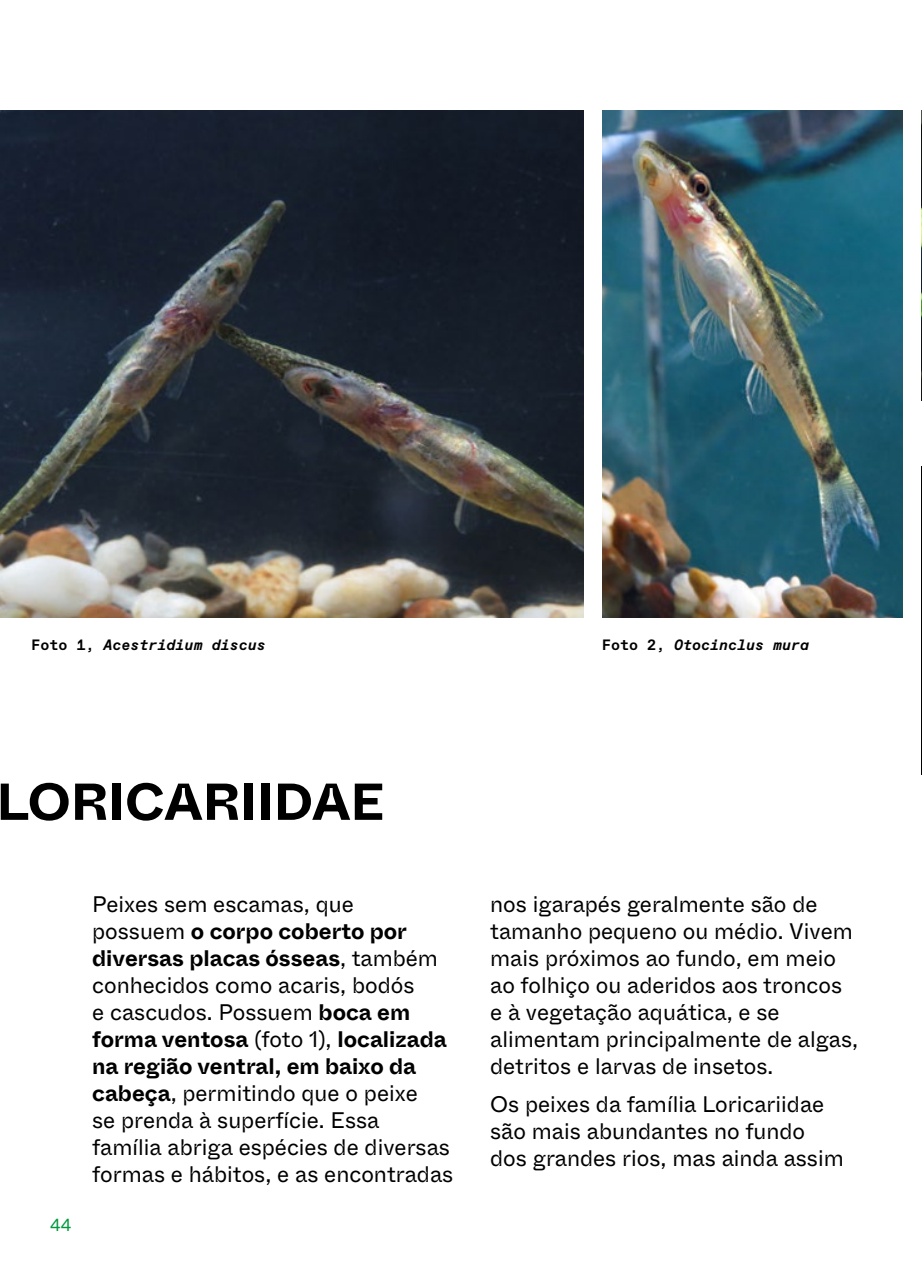
<style>
.page{position:relative;width:922px;height:1276px;background:#fff}
.page>*{position:absolute;margin:0;border:0;box-sizing:border-box;transform-origin:0 0}
.t1{font:51.75px "ABC Whyte Inktrap Variable Unlicensed Trial";color:#000}
.t2{font:22.5px/27px "ABC Whyte Inktrap Unlicensed Trial";color:#000}
.t3{font:17.5px "ABC Favorit Mono Unlicensed Trial";color:#00993f}
.t4{font:italic 700 15px "ABC Favorit Mono Unlicensed Trial";color:#000}
.s1{font-style:normal}
.s2{font-weight:700}
</style>
<div class="page">
<img style="left:0;top:111px;width:583px;height:506px">
<img style="left:602px;top:111px;width:300px;height:506px">
<img style="left:921px;top:111px;width:1px;height:289px">
<img style="left:921px;top:466px;width:1px;height:308px">
<p class="t4" style="left:32px;top:635px;width:236px"><span class="s1">Foto 1,</span> Acestridium discus</p>
<p class="t4" style="left:602px;top:635px;width:208px"><span class="s1">Foto 2,</span> Otocinclus mura</p>
<h1 class="t1" style="left:-4px;top:768px;width:389px">LORICARIIDAE</h1>
<p class="t3" style="left:50px;top:1215px;width:22px">44</p>
<p class="t2" style="left:92px;top:891px;width:362px">Peixes sem escamas, que<br>possuem <span class="s2">o corpo coberto por diversas placas ósseas</span>, também conhecidos como acaris, bodós<br>e cascudos. Possuem <span class="s2">boca em forma ventosa</span> (foto 1), <span class="s2">localizada na região ventral, em baixo da cabeça</span>, permitindo que o peixe<br>se prenda à superfície. Essa família abriga espécies de diversas formas e hábitos, e as encontradas</p>
<p class="t2" style="left:490px;top:891px;width:369px">nos igarapés geralmente são de tamanho pequeno ou médio. Vivem mais próximos ao fundo, em meio ao folhiço ou aderidos aos troncos e à vegetação aquática, e se alimentam principalmente de algas, detritos e larvas de insetos.</p>
<p class="t2" style="left:490px;top:1090px;width:355px">Os peixes da família Loricariidae são mais abundantes no fundo dos grandes rios, mas ainda assim</p>
</div>
